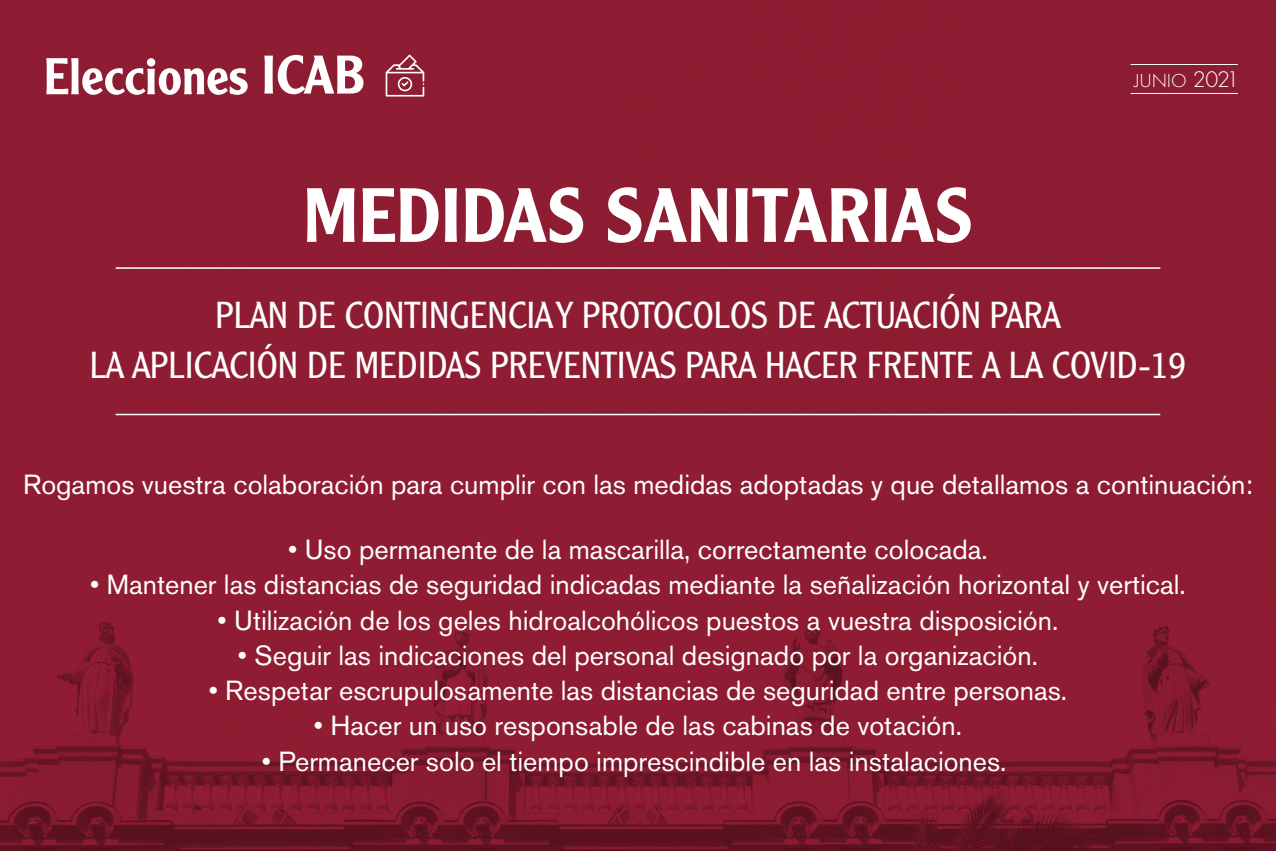
<style>
.page{position:relative;width:1276px;height:851px;background:#fff}
.page>*{position:absolute;margin:0;border:0;box-sizing:border-box;transform-origin:0 0}
.t1{font:500 75px "Clearface Gothic LT Std";color:#fff}
.t2{font:500 50.47px "Clearface Gothic LT Std";color:#fff}
.t3{font:300 36.75px/50.5px "Clearface Gothic LT Std";color:#fff;text-align:center}
.t4{font:27.45px "Akzidenz Grotesk BE";color:#fff}
.t5{font:300 19.58px "Futura PT";letter-spacing:-.01em;color:#fff}
.s1{font-size:53.1px}
.s2{font-size:23.4px}
</style>
<div class="page">
<img style="left:0;top:0;width:1276px;height:850px">
<hr style="left:1130px;top:64px;width:107px;height:1px;background:#fff">
<hr style="left:1130px;top:93px;width:107px;height:1px;background:#fff">
<svg style="left:386px;top:55px;width:38px;height:41px;background:#a75061"></svg>
<hr style="left:116px;top:413px;width:1044px;height:2px;background:#fff">
<hr style="left:116px;top:267px;width:1044px;height:2px;background:#fff">
<h2 class="t2" style="left:44px;top:45px;width:322px">Elecciones <span class="s1">ICAB</span></h2>
<h1 class="t1" style="left:303px;top:169px;width:671px">MEDIDAS SANITARIAS</h1>
<p class="t5" style="left:1134px;top:69px;width:106px">JUNIO <span class="s2">2021</span></p>
<h3 class="t3" style="left:90px;top:289px;width:1098px">PLAN DE CONTINGENCIA Y PROTOCOLOS DE ACTUACIÓN PARA<br>LA APLICACIÓN DE MEDIDAS PREVENTIVAS PARA HACER FRENTE A LA COVID-19</h3>
<p class="t4" style="left:23px;top:467px;width:1231px">Rogamos vuestra colaboración para cumplir con las medidas adoptadas y que detallamos a continuación:</p>
<p class="t4" style="left:288px;top:533px;width:701px">• Uso permanente de la mascarilla, correctamente colocada.</p>
<p class="t4" style="left:90px;top:568px;width:1097px">• Mantener las distancias de seguridad indicadas mediante la señalización horizontal y vertical.</p>
<p class="t4" style="left:218px;top:603px;width:842px">• Utilización de los geles hidroalcohólicos puestos a vuestra disposición.</p>
<p class="t4" style="left:238px;top:638px;width:801px">• Seguir las indicaciones del personal designado por la organización.</p>
<p class="t4" style="left:209px;top:674px;width:860px">• Respetar escrupulosamente las distancias de seguridad entre personas.</p>
<p class="t4" style="left:314px;top:709px;width:649px">• Hacer un uso responsable de las cabinas de votación.</p>
<p class="t4" style="left:262px;top:744px;width:746px">• Permanecer solo el tiempo imprescindible en las instalaciones.</p>
</div>
